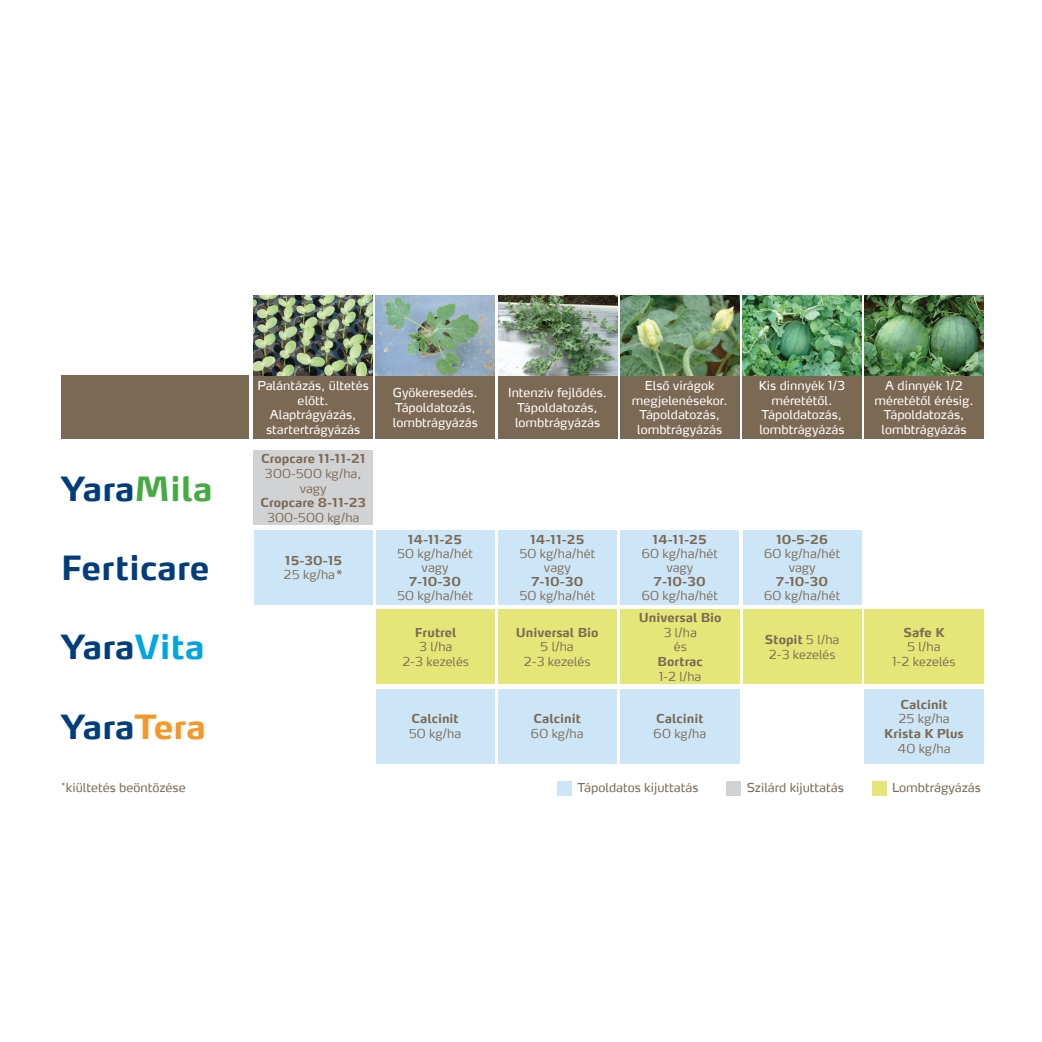
<style>
.page{position:relative;width:1042px;height:1042px;background:#fff}
.page>*{position:absolute;margin:0;border:0;box-sizing:border-box;transform-origin:0 0}
.t1{font:700 33.25px "Max CELF";color:#013d7d}
.t2{font:12.25px/14.7px "Max CELF";color:#fff;text-align:center}
.t3{font:300 12.25px/14.7px "Max CELF";color:#7c6954;text-align:center}
.t4{font:700 12.25px "Max CELF";color:#7c6954}
.t5{font:12.25px "Max CELF";color:#7c6954}
.s1{color:#44aa42}
.s2{color:#00a5e3}
.s3{color:#f79727}
.s4{font-weight:300}
</style>
<div class="page">
<div style="left:254px;top:375px;width:119px;height:64px;background:#7c6954"></div>
<div style="left:376px;top:375px;width:119px;height:64px;background:#7c6954"></div>
<div style="left:498px;top:375px;width:119px;height:64px;background:#7c6954"></div>
<div style="left:620px;top:375px;width:119px;height:64px;background:#7c6954"></div>
<div style="left:742px;top:375px;width:119px;height:64px;background:#7c6954"></div>
<div style="left:864px;top:375px;width:119px;height:64px;background:#7c6954"></div>
<div style="left:61px;top:375px;width:188px;height:64px;background:#7c6954"></div>
<img style="left:254px;top:296px;width:119px;height:79px">
<img style="left:376px;top:296px;width:119px;height:79px">
<img style="left:498px;top:296px;width:119px;height:79px">
<img style="left:620px;top:296px;width:119px;height:79px">
<img style="left:742px;top:296px;width:119px;height:79px">
<img style="left:864px;top:296px;width:119px;height:79px">
<div style="left:726px;top:781px;width:15px;height:14px;background:#d1d2d4"></div>
<div style="left:557px;top:781px;width:15px;height:14px;background:#cce6f7"></div>
<div style="left:872px;top:781px;width:15px;height:14px;background:#e4e678"></div>
<div style="left:254px;top:451px;width:119px;height:74px;background:#d1d2d4"></div>
<div style="left:376px;top:530px;width:118px;height:74px;background:#cce6f7"></div>
<div style="left:498px;top:530px;width:118px;height:74px;background:#cce6f7"></div>
<div style="left:621px;top:530px;width:118px;height:74px;background:#cce6f7"></div>
<div style="left:743px;top:530px;width:118px;height:74px;background:#cce6f7"></div>
<div style="left:255px;top:530px;width:118px;height:74px;background:#cce6f7"></div>
<div style="left:498px;top:609px;width:118px;height:75px;background:#e4e678"></div>
<div style="left:376px;top:609px;width:119px;height:75px;background:#e4e678"></div>
<div style="left:621px;top:609px;width:119px;height:75px;background:#e4e678"></div>
<div style="left:864px;top:609px;width:119px;height:75px;background:#e4e678"></div>
<div style="left:743px;top:609px;width:118px;height:75px;background:#e4e678"></div>
<div style="left:498px;top:689px;width:118px;height:74px;background:#cce6f7"></div>
<div style="left:376px;top:689px;width:118px;height:74px;background:#cce6f7"></div>
<div style="left:620px;top:689px;width:119px;height:74px;background:#cce6f7"></div>
<div style="left:864px;top:689px;width:119px;height:74px;background:#cce6f7"></div>
<p class="t1" style="left:61px;top:468px;width:153px">Yara<span class="s1">Mila</span></p>
<p class="t1" style="left:61px;top:547px;width:151px">Ferticare</p>
<p class="t1" style="left:61px;top:627px;width:145px">Yara<span class="s2">Vita</span></p>
<p class="t1" style="left:61px;top:706px;width:147px">Yara<span class="s3">Tera</span></p>
<p class="t2" style="left:257px;top:378px;width:113px">Palántázás, ültetés</p>
<p class="t2" style="left:298px;top:393px;width:33px">előtt.</p>
<p class="t2" style="left:270px;top:407px;width:88px">Alaptrágyázás,</p>
<p class="t2" style="left:266px;top:422px;width:96px">startertrágyázás</p>
<p class="t4" style="left:261px;top:451px;width:106px">Cropcare 11-11-21</p>
<p class="t3" style="left:265px;top:466px;width:98px">300-500 kg/ha, vagy</p>
<p class="t4" style="left:260px;top:495px;width:107px">Cropcare 8-11-23</p>
<p class="t3" style="left:267px;top:510px;width:94px">300-500 kg/ha</p>
<p class="t4" style="left:285px;top:552px;width:58px">15-30-15</p>
<p class="t3" style="left:284px;top:567px;width:62px">25 kg/ha*</p>
<p class="t2" style="left:393px;top:385px;width:87px">Gyökeresedés.</p>
<p class="t2" style="left:395px;top:400px;width:82px">Tápoldatozás,</p>
<p class="t2" style="left:393px;top:415px;width:87px">lombtrágyázás</p>
<p class="t4" style="left:408px;top:532px;width:55px">14-11-25</p>
<p class="t3" style="left:397px;top:546px;width:77px">50 kg/ha/hét</p>
<p class="t3" style="left:422px;top:560px;width:28px">vagy</p>
<p class="t4" style="left:409px;top:574px;width:53px">7-10-30</p>
<p class="t3" style="left:397px;top:588px;width:77px">50 kg/ha/hét</p>
<p class="t4" style="left:415px;top:624px;width:43px">Frutrel</p>
<p class="t3" style="left:419px;top:639px;width:35px">3 l/ha</p>
<p class="t3" style="left:402px;top:654px;width:68px">2-3 kezelés</p>
<p class="t4" style="left:411px;top:711px;width:49px">Calcinit</p>
<p class="t3" style="left:409px;top:726px;width:54px">50 kg/ha</p>
<p class="t2" style="left:508px;top:385px;width:100px">Intenzív fejlődés.</p>
<p class="t2" style="left:517px;top:400px;width:82px">Tápoldatozás,</p>
<p class="t2" style="left:515px;top:415px;width:87px">lombtrágyázás</p>
<p class="t2" style="left:632px;top:378px;width:97px">Első virágok megjelenésekor.</p>
<p class="t2" style="left:639px;top:407px;width:82px">Tápoldatozás,</p>
<p class="t2" style="left:637px;top:422px;width:87px">lombtrágyázás</p>
<p class="t4" style="left:530px;top:532px;width:55px">14-11-25</p>
<p class="t3" style="left:520px;top:546px;width:77px">50 kg/ha/hét</p>
<p class="t3" style="left:544px;top:560px;width:28px">vagy</p>
<p class="t4" style="left:531px;top:574px;width:53px">7-10-30</p>
<p class="t3" style="left:520px;top:588px;width:77px">50 kg/ha/hét</p>
<p class="t4" style="left:516px;top:624px;width:84px">Universal Bio</p>
<p class="t3" style="left:541px;top:639px;width:35px">5 l/ha</p>
<p class="t3" style="left:524px;top:654px;width:68px">2-3 kezelés</p>
<p class="t4" style="left:534px;top:711px;width:49px">Calcinit</p>
<p class="t3" style="left:531px;top:726px;width:54px">60 kg/ha</p>
<p class="t4" style="left:653px;top:532px;width:55px">14-11-25</p>
<p class="t3" style="left:642px;top:546px;width:78px">60 kg/ha/hét</p>
<p class="t3" style="left:666px;top:560px;width:28px">vagy</p>
<p class="t4" style="left:654px;top:574px;width:53px">7-10-30</p>
<p class="t3" style="left:642px;top:588px;width:78px">60 kg/ha/hét</p>
<p class="t4" style="left:639px;top:610px;width:84px">Universal Bio</p>
<p class="t3" style="left:663px;top:624px;width:35px">3 l/ha</p>
<p class="t3" style="left:674px;top:639px;width:15px">és</p>
<p class="t4" style="left:657px;top:654px;width:47px">Bortrac</p>
<p class="t3" style="left:659px;top:669px;width:44px">1-2 l/ha</p>
<p class="t4" style="left:656px;top:711px;width:49px">Calcinit</p>
<p class="t3" style="left:653px;top:726px;width:54px">60 kg/ha</p>
<p class="t2" style="left:759px;top:378px;width:88px">Kis dinnyék 1/3</p>
<p class="t2" style="left:771px;top:393px;width:63px">méretétől.</p>
<p class="t2" style="left:761px;top:407px;width:82px">Tápoldatozás,</p>
<p class="t2" style="left:759px;top:422px;width:87px">lombtrágyázás</p>
<p class="t2" style="left:885px;top:378px;width:79px">A dinnyék 1/2</p>
<p class="t2" style="left:874px;top:393px;width:101px">méretétől érésig.</p>
<p class="t2" style="left:884px;top:407px;width:82px">Tápoldatozás,</p>
<p class="t2" style="left:881px;top:422px;width:87px">lombtrágyázás</p>
<p class="t4" style="left:776px;top:532px;width:53px">10-5-26</p>
<p class="t3" style="left:764px;top:546px;width:78px">60 kg/ha/hét</p>
<p class="t3" style="left:788px;top:560px;width:28px">vagy</p>
<p class="t4" style="left:776px;top:574px;width:53px">7-10-30</p>
<p class="t3" style="left:764px;top:588px;width:78px">60 kg/ha/hét</p>
<p class="t4" style="left:765px;top:632px;width:76px">Stopit <span class="s4">5 l/ha</span></p>
<p class="t3" style="left:769px;top:646px;width:68px">2-3 kezelés</p>
<p class="t4" style="left:903px;top:624px;width:42px">Safe K</p>
<p class="t3" style="left:907px;top:639px;width:35px">5 l/ha</p>
<p class="t3" style="left:892px;top:654px;width:65px">1-2 kezelés</p>
<p class="t4" style="left:900px;top:696px;width:49px">Calcinit</p>
<p class="t3" style="left:898px;top:711px;width:53px">25 kg/ha</p>
<p class="t4" style="left:884px;top:726px;width:81px">Krista K Plus</p>
<p class="t3" style="left:897px;top:741px;width:55px">40 kg/ha</p>
<p class="t5" style="left:61px;top:780px;width:126px"><sup>*</sup>kiültetés beöntözése</p>
<p class="t5" style="left:577px;top:780px;width:122px">Tápoldatos kijuttatás</p>
<p class="t5" style="left:746px;top:780px;width:99px">Szilárd kijuttatás</p>
<p class="t5" style="left:892px;top:780px;width:90px">Lombtrágyázás</p>
</div>
